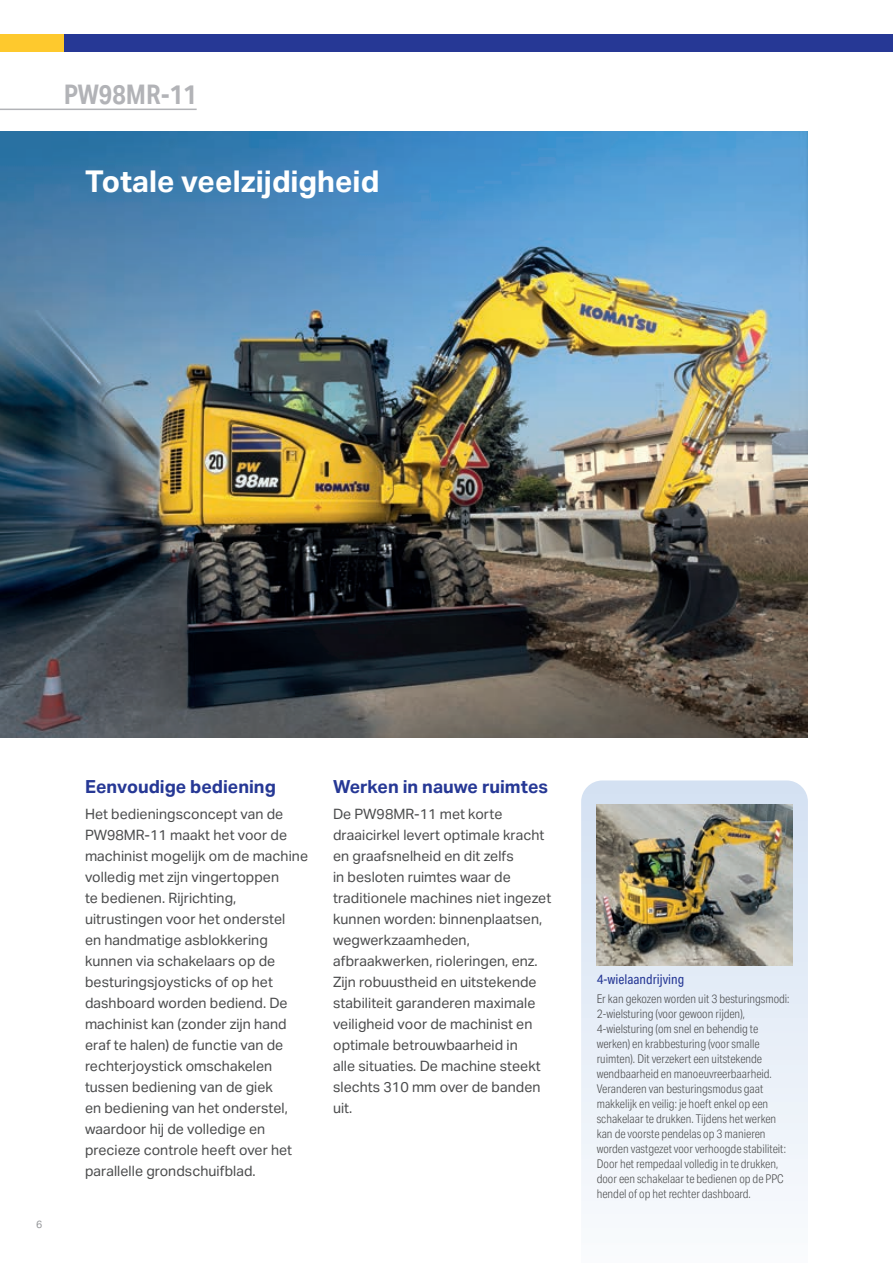
<style>
.page{position:relative;width:893px;height:1263px;background:#fff}
.page>*{position:absolute;margin:0;border:0;box-sizing:border-box;transform-origin:0 0}
.t1{font:700 30px "Aktiv Grotesk";color:#fff}
.t2{font:700 27px "Aktiv Grotesk Cd";color:#b2b3b7}
.t3{font:700 18px "Aktiv Grotesk";color:#263895}
.t4{font:14.25px/21px "Aktiv Grotesk";color:#4b4c4d}
.t5{font:13.5px "Aktiv Grotesk Cd";color:#263895}
.t6{font:300 12px/15px "Aktiv Grotesk Cd";color:#4b4c4d}
.t7{font:10.5px "Aktiv Grotesk";color:#939598}
</style>
<div class="page">
<svg style="left:581px;top:780px;width:227px;height:421px"></svg>
<img style="left:0;top:132px;width:808px;height:606px">
<img style="left:597px;top:804px;width:195px;height:162px">
<hr style="left:0;top:109px;width:197px;height:1px;background:#b2b3b7">
<div style="left:0;top:34px;width:143px;height:17px;background:#fec92d"></div>
<div style="left:64px;top:34px;width:829px;height:17px;background:#263895"></div>
<h2 class="t2" style="left:64px;top:79px;width:134px">PW98MR-11</h2>
<h1 class="t1" style="left:85px;top:164px;width:296px">Totale veelzijdigheid</h1>
<p class="t7" style="left:36px;top:1218px;width:8px">6</p>
<p class="t3" style="left:85px;top:776px;width:192px">Eenvoudige bediening</p>
<p class="t4" style="left:85px;top:803px;width:225px">Het bedieningsconcept van de<br>PW98MR-11 maakt het voor de machinist mogelijk om de machine volledig met zijn vingertoppen<br>te bedienen. Rijrichting, uitrustingen voor het onderstel<br>en handmatige asblokkering kunnen via schakelaars op de besturingsjoysticks of op het dashboard worden bediend. De machinist kan (zonder zijn hand eraf te halen) de functie van de rechterjoystick omschakelen tussen bediening van de giek<br>en bediening van het onderstel, waardoor hij de volledige en precieze controle heeft over het parallelle grondschuifblad.</p>
<p class="t3" style="left:333px;top:776px;width:217px">Werken in nauwe ruimtes</p>
<p class="t4" style="left:333px;top:803px;width:220px">De PW98MR-11 met korte draaicirkel levert optimale kracht en graafsnelheid en dit zelfs<br>in besloten ruimtes waar de traditionele machines niet ingezet kunnen worden: binnenplaatsen, wegwerkzaamheden, afbraakwerken, rioleringen, enz.<br>Zijn robuustheid en uitstekende stabiliteit garanderen maximale veiligheid voor de machinist en optimale betrouwbaarheid in<br>alle situaties. De machine steekt slechts 310 mm over de banden uit.</p>
<p class="t5" style="left:597px;top:971px;width:89px">4-wielaandrijving</p>
<p class="t6" style="left:597px;top:991px;width:194px">Er kan gekozen worden uit 3 besturingsmodi:<br>2-wielsturing (voor gewoon rijden), 4-wielsturing (om snel en behendig te werken) en krabbesturing (voor smalle ruimten). Dit verzekert een uitstekende wendbaarheid en manoeuvreerbaarheid.<br>Veranderen van besturingsmodus gaat makkelijk en veilig: je hoeft enkel op een schakelaar te drukken. Tijdens het werken kan de voorste pendelas op 3 manieren worden vastgezet voor verhoogde stabiliteit:<br>Door het rempedaal volledig in te drukken, door een schakelaar te bedienen op de PPC hendel of op het rechter dashboard.</p>
</div>
